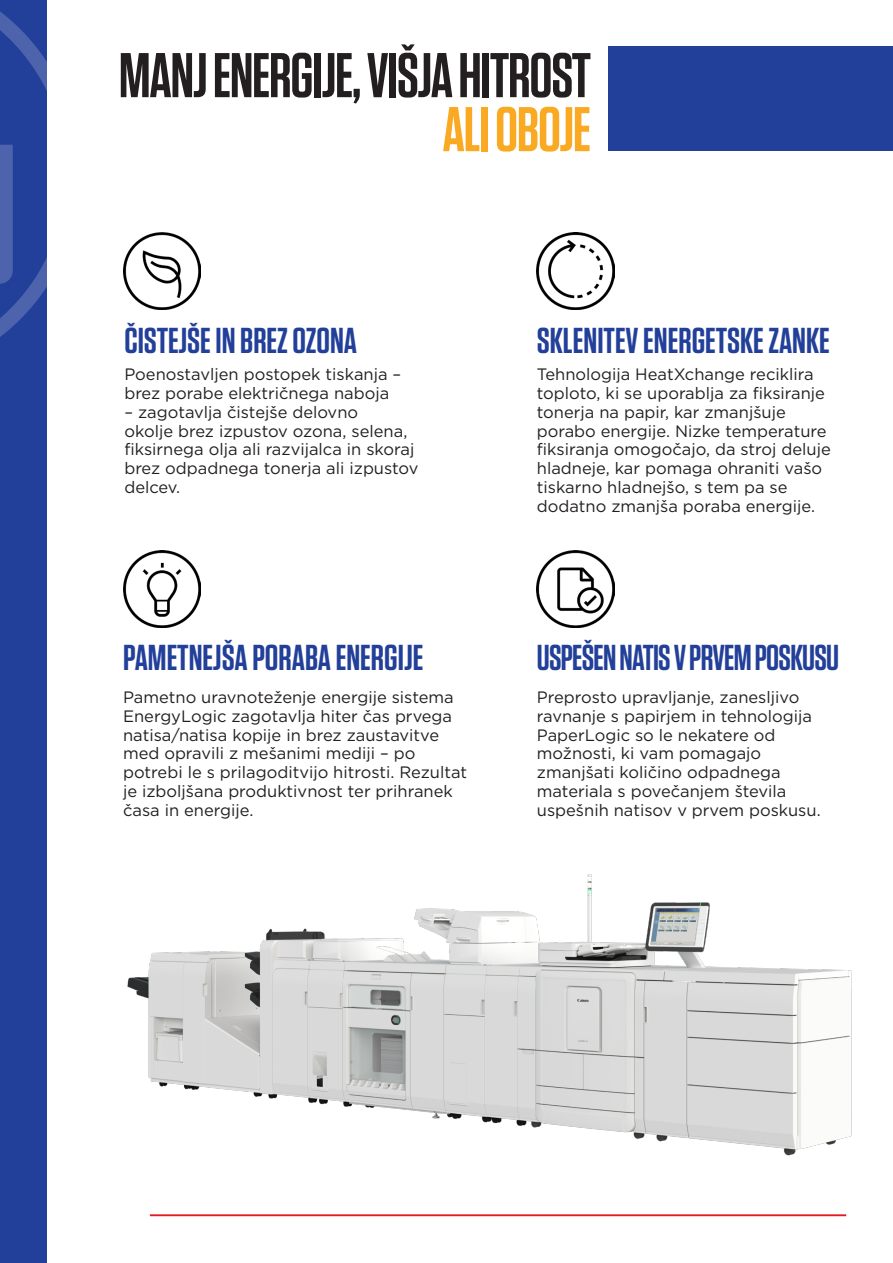
<style>
.page{position:relative;width:893px;height:1263px;background:#fff}
.page>*{position:absolute;margin:0;border:0;box-sizing:border-box;transform-origin:0 0}
.t1{font:600 63px/54px "Tungsten";letter-spacing:-.02em;color:#231f20;text-align:right}
.t2{font:600 36px "Tungsten";color:#223f99}
.t3{font:600 36px "Tungsten";letter-spacing:-.02em;color:#223f99;scale:.96 1}
.t4{font:16.5px/18.8px "Gotham";color:#231f20}
.s1{color:#faa923}
</style>
<div class="page">
<div style="left:0;top:0;width:47px;height:1263px;background:#223f99"></div>
<svg style="left:0;top:11px;width:47px;height:326px"></svg>
<img style="left:127px;top:874px;width:725px;height:343px">
<div style="left:608px;top:47px;width:285px;height:104px;background:#223f99"></div>
<img style="left:123px;top:232px;width:78px;height:78px">
<img style="left:537px;top:232px;width:77px;height:78px">
<img style="left:123px;top:550px;width:78px;height:78px">
<img style="left:537px;top:550px;width:77px;height:78px">
<hr style="left:150px;top:1214px;width:696px;height:2px;background:#e21a21">
<p class="t1" style="left:119px;top:50px;width:474px">MANJ ENERGIJE, VIŠJA HITROST<br><span class="s1">ALI OBOJE</span></p>
<p class="t2" style="left:124px;top:321px;width:234px">ČISTEJŠE IN BREZ OZONA</p>
<p class="t2" style="left:537px;top:321px;width:294px">SKLENITEV ENERGETSKE ZANKE</p>
<p class="t4" style="left:124px;top:365px;width:278px">Poenostavljen postopek tiskanja – brez porabe električnega naboja</p>
<p class="t4" style="left:124px;top:402px;width:296px">– zagotavlja čistejše delovno<br>okolje brez izpustov ozona, selena, fiksirnega olja ali razvijalca in skoraj brez odpadnega tonerja ali izpustov delcev.</p>
<p class="t4" style="left:537px;top:365px;width:296px">Tehnologija HeatXchange reciklira toploto, ki se uporablja za fiksiranje tonerja na papir, kar zmanjšuje porabo energije. Nizke temperature fiksiranja omogočajo, da stroj deluje hladneje, kar pomaga ohraniti vašo tiskarno hladnejšo, s tem pa se dodatno zmanjša poraba energije.</p>
<p class="t2" style="left:123px;top:638px;width:302px">PAMETNEJŠA PORABA ENERGIJE</p>
<p class="t3" style="left:537px;top:638px;width:316px">USPEŠEN NATIS V PRVEM POSKUSU</p>
<p class="t4" style="left:123px;top:688px;width:346px">Pametno uravnoteženje energije sistema EnergyLogic zagotavlja hiter čas prvega natisa/natisa kopije in brez zaustavitve med opravili z mešanimi mediji – po potrebi le s prilagoditvijo hitrosti. Rezultat je izboljšana produktivnost ter prihranek časa in energije.</p>
<p class="t4" style="left:537px;top:688px;width:285px">Preprosto upravljanje, zanesljivo ravnanje s papirjem in tehnologija<br>PaperLogic so le nekatere od možnosti, ki vam pomagajo zmanjšati količino odpadnega materiala s povečanjem števila uspešnih natisov v prvem poskusu.</p>
</div>
